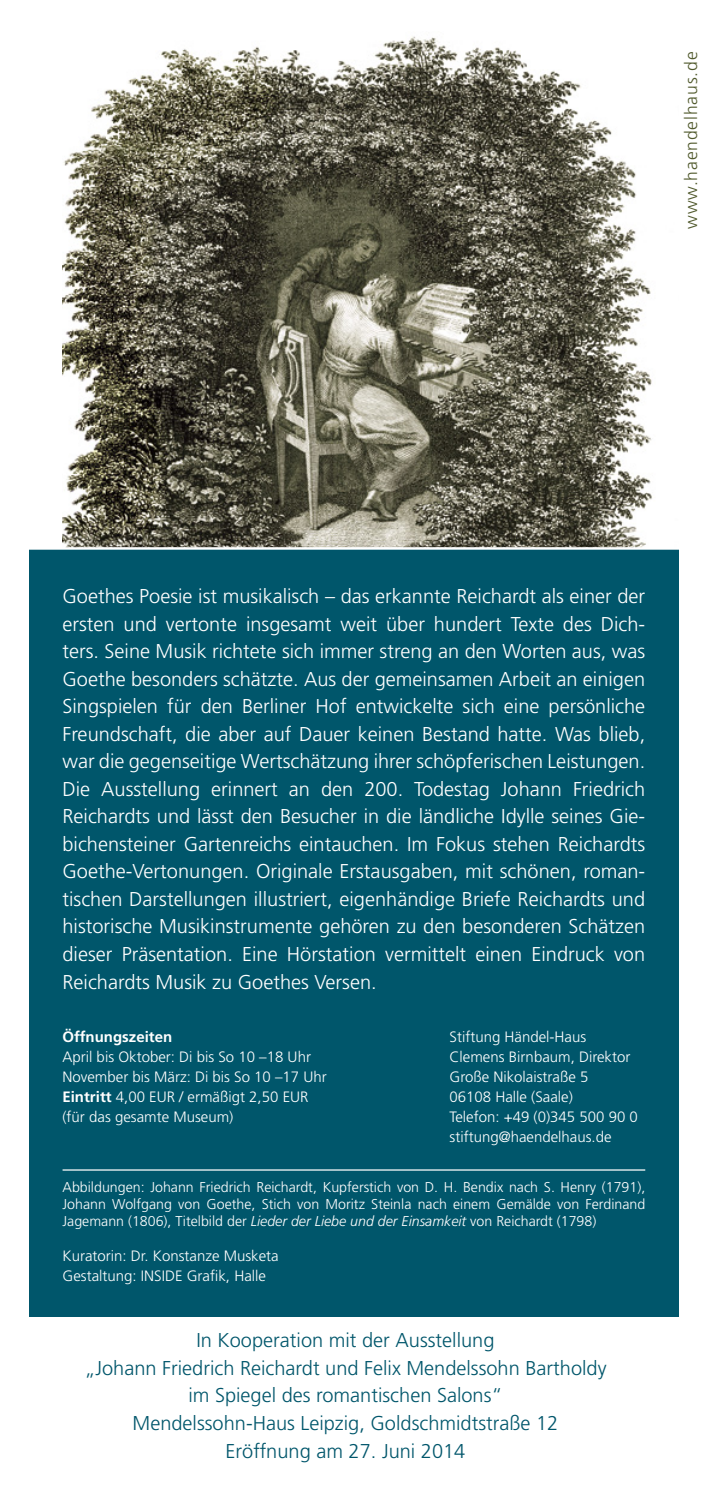
<style>
.page{position:relative;width:709px;height:1489px;background:#fff}
.page>*{position:absolute;margin:0;border:0;box-sizing:border-box;transform-origin:0 0}
.t1{font:300 20px/27.5px "Frutiger";color:#fff;text-align:justify}
.t2{font:300 20px/27.5px "Frutiger";color:#00566b;text-align:center}
.t3{font:300 17.5px "Frutiger";letter-spacing:.05em;color:#50592c}
.t4{font:300 15px/20px "Frutiger";color:#fff}
.t5{font:700 15px "Frutiger";color:#fff}
.t6{font:300 14.25px/17px "Frutiger";color:#fff;text-align:justify}
.s1{font-weight:700}
.s2{font-style:italic}
</style>
<div class="page">
<img style="left:62px;top:36px;width:591px;height:511px">
<div style="left:18px;top:548px;width:691px;height:768px;background:#00566b"></div>
<div style="left:0;top:0;width:29px;height:1488px;background:#fff"></div>
<div style="left:679px;top:0;width:30px;height:1488px;background:#fff"></div>
<hr style="left:63px;top:1169px;width:582px;height:1px;background:#fff">
<hr style="left:29px;top:547px;width:658px;height:2px;background:#fff">
<p class="t3" style="left:681px;top:229px;width:179px;rotate:-90deg">www.haendelhaus.de</p>
<p class="t1" style="left:62px;top:582px;width:584px">Goethes Poesie ist musikalisch – das erkannte Reichardt als einer der ersten und vertonte insgesamt weit über hundert Texte des Dich&shy;ters. Seine Musik richtete sich immer streng an den Worten aus, was Goethe besonders schätzte. Aus der gemeinsamen Arbeit an einigen Singspielen für den Berliner Hof entwickelte sich eine persönliche Freundschaft, die aber auf Dauer keinen Bestand hatte. Was blieb, war die gegenseitige Wertschätzung ihrer schöpferischen Leistungen.<br>Die Ausstellung erinnert an den 200. Todestag Johann Friedrich Reichardts und lässt den Besucher in die ländliche Idylle seines Gie&shy;bichensteiner Gartenreichs eintauchen. Im Fokus stehen Reichardts Goethe-Vertonungen. Originale Erstausgaben, mit schönen, roman&shy;tischen Darstellungen illustriert, eigenhändige Briefe Reichardts und historische Musikinstrumente gehören zu den besonderen Schätzen dieser Präsentation. Eine Hörstation vermittelt einen Eindruck von Reichardts Musik zu Goethes Versen.</p>
<p class="t5" style="left:62px;top:1027px;width:111px">Öffnungszeiten</p>
<p class="t4" style="left:62px;top:1046px;width:266px">April bis Oktober: Di bis So 10 –18 Uhr November bis März: Di bis So 10 –17 Uhr <span class="s1">Eintritt</span> 4,00 EUR / ermäßigt 2,50 EUR (für das gesamte Museum)</p>
<p class="t4" style="left:449px;top:1026px;width:190px">Stiftung Händel-Haus<br>Clemens Birnbaum, Direktor<br>Große Nikolaistraße 5<br>06108 Halle (Saale)<br>Telefon: +49 (0)345 500 90 0 stiftung@haendelhaus.de</p>
<p class="t6" style="left:63px;top:1178px;width:584px">Abbildungen: Johann Friedrich Reichardt, Kupferstich von D. H. Bendix nach S. Henry (1791), Johann Wolfgang von Goethe, Stich von Moritz Steinla nach einem Gemälde von Ferdinand Jagemann (1806), Titelbild der <span class="s2">Lieder der Liebe und der Einsamkeit</span> von Reichardt (1798)</p>
<p class="t4" style="left:63px;top:1245px;width:218px">Kuratorin: Dr. Konstanze Musketa<br>Gestaltung: INSIDE Grafik, Halle</p>
<p class="t2" style="left:84px;top:1326px;width:523px">In Kooperation mit der Ausstellung<br>„Johann Friedrich Reichardt und Felix Mendelssohn Bartholdy im Spiegel des romantischen Salons“<br>Mendelssohn-Haus Leipzig, Goldschmidtstraße 12<br>Eröffnung am 27. Juni 2014</p>
</div>
